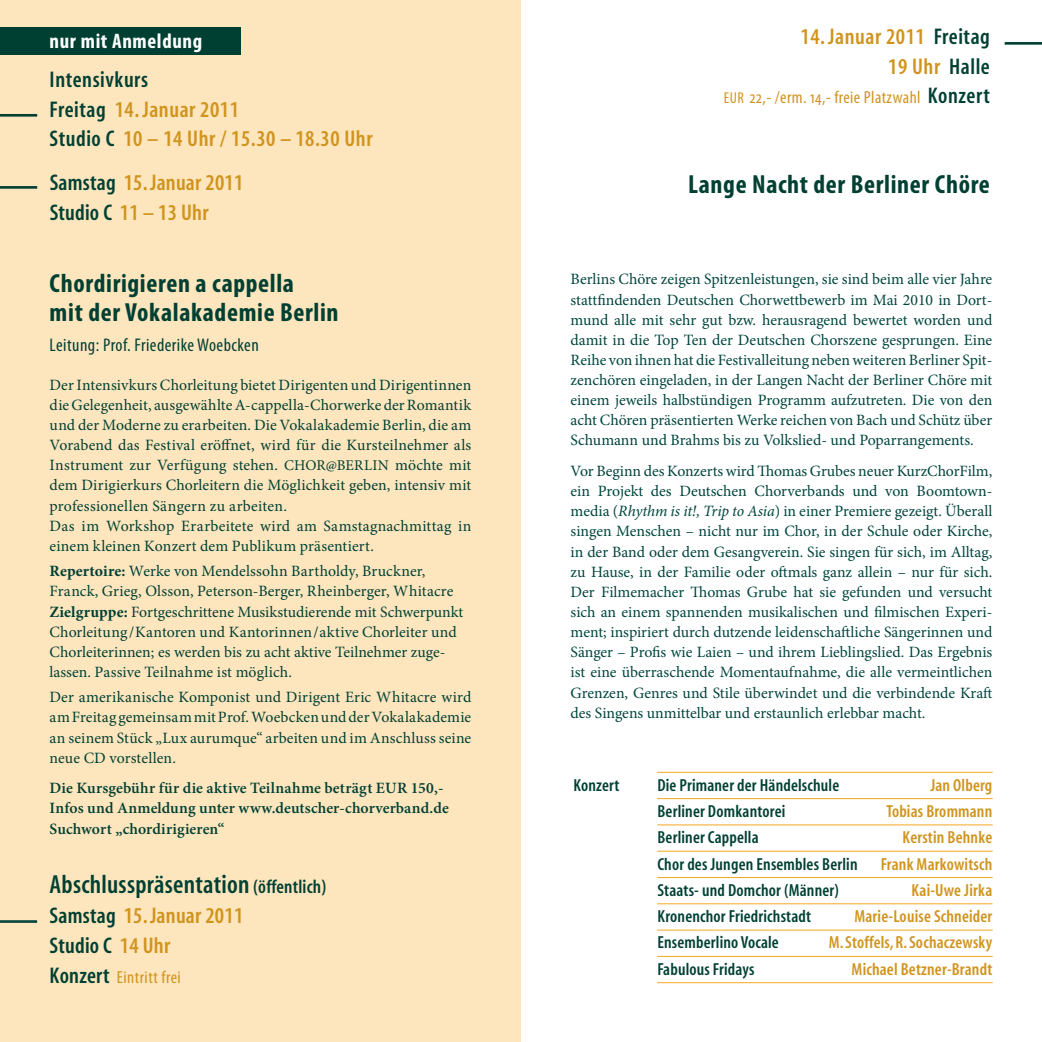
<style>
.page{position:relative;width:1042px;height:1042px;background:#fff}
.page>*{position:absolute;margin:0;border:0;box-sizing:border-box;transform-origin:0 0}
.t1{font:700 condensed 26.25px/29.8px "Myriad Pro";letter-spacing:.025em;color:#004033}
.t2{font:26.25px "Myriad MM 565 300";letter-spacing:-.08em;color:#004033}
.t3{font:22.75px/29.8px "Myriad MM 565 300";letter-spacing:-.08em;color:#d0941d}
.t4{font:700 condensed 21px "Myriad Pro";letter-spacing:.03em;color:#fff}
.t5{font:condensed 18.38px "Myriad Pro";letter-spacing:.025em;color:#004033}
.t6{font:17.5px/26.2px "Myriad MM 565 300";letter-spacing:-.095em;color:#004033}
.t7{font:17.5px/26.2px "Myriad MM 565 300";letter-spacing:-.095em;color:#d0941d;text-align:right}
.t8{font:condensed 17.5px "Myriad Pro";letter-spacing:.025em;color:#d0941d}
.t9{font:15.75px/20.1px "Minion Pro";letter-spacing:-.005em;color:#00453e;text-align:justify}
.t10{font:15.75px/20.1px "Minion Pro";letter-spacing:.005em;color:#004033}
.t11{font:600 15.75px/20.1px "Minion Pro";letter-spacing:.005em;color:#004033}
.s1{color:#004033}
.s2{font-size:14.88px}
.s3{font-weight:700}
.s4{font-size:19.25px}
.s5{font-family:"Myriad MM 565 300";font-stretch:normal;font-size:22.75px;color:#004033}
.s6{font-size:15.75px}
.s7{font-style:italic}
</style>
<div class="page">
<div style="left:0;top:0;width:521px;height:1042px;background:#fde5bd"></div>
<hr style="left:1004px;top:42px;width:38px;height:3px;background:#004033">
<hr style="left:0;top:114px;width:37px;height:3px;background:#004033">
<hr style="left:0;top:186px;width:37px;height:3px;background:#004033">
<hr style="left:0;top:920px;width:37px;height:3px;background:#00453e">
<hr style="left:657px;top:772px;width:335px;height:1px;background:#f7a721">
<hr style="left:657px;top:798px;width:335px;height:1px;background:#f7a721">
<hr style="left:657px;top:824px;width:335px;height:1px;background:#f7a721">
<hr style="left:657px;top:851px;width:335px;height:1px;background:#f7a721">
<hr style="left:657px;top:877px;width:335px;height:1px;background:#f7a721">
<hr style="left:657px;top:903px;width:335px;height:1px;background:#f7a721">
<hr style="left:657px;top:929px;width:335px;height:1px;background:#f7a721">
<hr style="left:657px;top:956px;width:335px;height:1px;background:#f7a721">
<hr style="left:657px;top:982px;width:335px;height:1px;background:#f7a721">
<div style="left:0;top:28px;width:240px;height:27px;background:#004033"></div>
<h3 class="t4" style="left:50px;top:27px;width:154px">nur mit Anmeldung</h3>
<h2 class="t3" style="left:50px;top:65px;width:326px"><span class="s1">Intensivkurs<br>Freitag</span> 14. Januar 2011<br><span class="s1">Studio C</span> 10 – 14 Uhr / 15.30 – 18.30 Uhr</h2>
<h2 class="t3" style="left:50px;top:169px;width:197px"><span class="s1">Samstag</span> 15. Januar 2011<br><span class="s1">Studio C</span> 11 – 13 Uhr</h2>
<h1 class="t1" style="left:50px;top:267px;width:290px">Chordirigieren a cappella<br>mit der Vokalakademie Berlin</h1>
<p class="t5" style="left:50px;top:334px;width:211px">Leitung: Prof. Friederike Woebcken</p>
<p class="t10" style="left:50px;top:375px;width:423px">Der Intensivkurs Chorleitung bietet Dirigenten und Dirigentinnen die Gelegenheit, ausgewählte A-cappella-Chorwerke der Romantik und der Moderne zu erarbeiten. Die Vokalakademie Berlin, die am Vorabend das Festival eröffnet, wird für die Kursteilnehmer als Instrument zur Verfügung stehen. <span class="s2">CHOR@BERLIN</span> möchte mit dem Dirigierkurs Chorleitern die Möglichkeit geben, intensiv mit professionellen Sängern zu arbeiten.<br>Das im Workshop Erarbeitete wird am Samstagnachmittag in einem kleinen Konzert dem Publikum präsentiert.</p>
<p class="t10" style="left:50px;top:561px;width:415px"><span class="s3">Repertoire:</span> Werke von Mendelssohn Bartholdy, Bruckner, Franck, Grieg, Olsson, Peterson-Berger, Rheinberger, Whitacre <span class="s3">Zielgruppe:</span> Fortgeschrittene Musikstudierende mit Schwerpunkt Chorleitung/Kantoren und Kantorinnen/aktive Chorleiter und Chorleiterinnen; es werden bis zu acht aktive Teilnehmer zuge&shy;lassen. Passive Teilnahme ist möglich.</p>
<p class="t10" style="left:50px;top:687px;width:423px;text-align:justify">Der amerikanische Komponist und Dirigent Eric Whitacre wird am Freitag gemeinsam mit Prof. Woebcken und der Vokalakademie an seinem Stück „Lux aurumque“ arbeiten und im Anschluss seine neue CD vorstellen.</p>
<p class="t11" style="left:50px;top:778px;width:401px">Die Kursgebühr für die aktive Teilnahme beträgt EUR 150,-<br>Infos und Anmeldung unter www.deutscher-chorverband.de<br>Suchwort „chordirigieren“</p>
<h1 class="t2" style="left:50px;top:872px;width:279px">Abschlusspräsentation <span class="s4">(öffentlich)</span></h1>
<h2 class="t3" style="left:50px;top:902px;width:197px"><span class="s1">Samstag</span> 15. Januar 2011<br><span class="s1">Studio C</span> 14 Uhr</h2>
<p class="t8" style="left:50px;top:966px;width:133px"><span class="s5">Konzert</span> Eintritt frei</p>
<h2 class="t3" style="left:800px;top:23px;width:194px;text-align:right">14. Januar 2011 <span class="s1">Freitag<br></span>19 Uhr <span class="s1">Halle</span></h2>
<p class="t8" style="left:724px;top:87px;width:269px"><span class="s6">EUR</span> 22,- /erm. 14,- freie Platzwahl <span class="s5">Konzert</span></p>
<h1 class="t1" style="left:688px;top:168px;width:303px">Lange Nacht der Berliner Chöre</h1>
<p class="t9" style="left:570px;top:269px;width:423px">Berlins Chöre zeigen Spitzenleistungen, sie sind beim alle vier Jahre stattfindenden Deutschen Chorwettbewerb im Mai 2010 in Dort&shy;mund alle mit sehr gut bzw. herausragend bewertet worden und damit in die Top Ten der Deutschen Chorszene gesprungen. Eine Reihe von ihnen hat die Festivalleitung neben weiteren Berliner Spit&shy;zenchören eingeladen, in der Langen Nacht der Berliner Chöre mit einem jeweils halbstündigen Programm aufzutreten. Die von den acht Chören präsentierten Werke reichen von Bach und Schütz über Schumann und Brahms bis zu Volkslied- und Poparrangements.</p>
<p class="t9" style="left:570px;top:461px;width:423px">Vor Beginn des Konzerts wird Thomas Grubes neuer KurzChorFilm, ein Projekt des Deutschen Chorverbands und von Boomtown&shy;media (<span class="s7">Rhythm is it!, Trip to Asia</span>) in einer Premiere gezeigt. Überall singen Menschen – nicht nur im Chor, in der Schule oder Kirche, in der Band oder dem Gesangverein. Sie singen für sich, im Alltag, zu Hause, in der Familie oder oftmals ganz allein – nur für sich.<br>Der Filmemacher Thomas Grube hat sie gefunden und versucht sich an einem spannenden musikalischen und filmischen Experi&shy;ment; inspiriert durch dutzende leidenschaftliche Sängerinnen und Sänger – Profis wie Laien – und ihrem Lieblingslied. Das Ergebnis ist eine überraschende Momentaufnahme, die alle vermeintlichen Grenzen, Genres und Stile überwindet und die verbindende Kraft des Singens unmittelbar und erstaunlich erlebbar macht.</p>
<p class="t6" style="left:573px;top:773px;width:49px">Konzert</p>
<p class="t6" style="left:657px;top:773px;width:204px">Die Primaner der Händelschule<br>Berliner Domkantorei<br>Berliner Cappella<br>Chor des Jungen Ensembles Berlin<br>Staats- und Domchor (Männer)<br>Kronenchor Friedrichstadt<br>Ensemberlino Vocale<br>Fabulous Fridays</p>
<p class="t7" style="left:828px;top:773px;width:167px">Jan Olberg<br>Tobias Brommann<br>Kerstin Behnke<br>Frank Markowitsch<br>Kai-Uwe Jirka<br>Marie-Louise Schneider<br>M. Stoffels, R. Sochaczewsky<br>Michael Betzner-Brandt</p>
</div>
